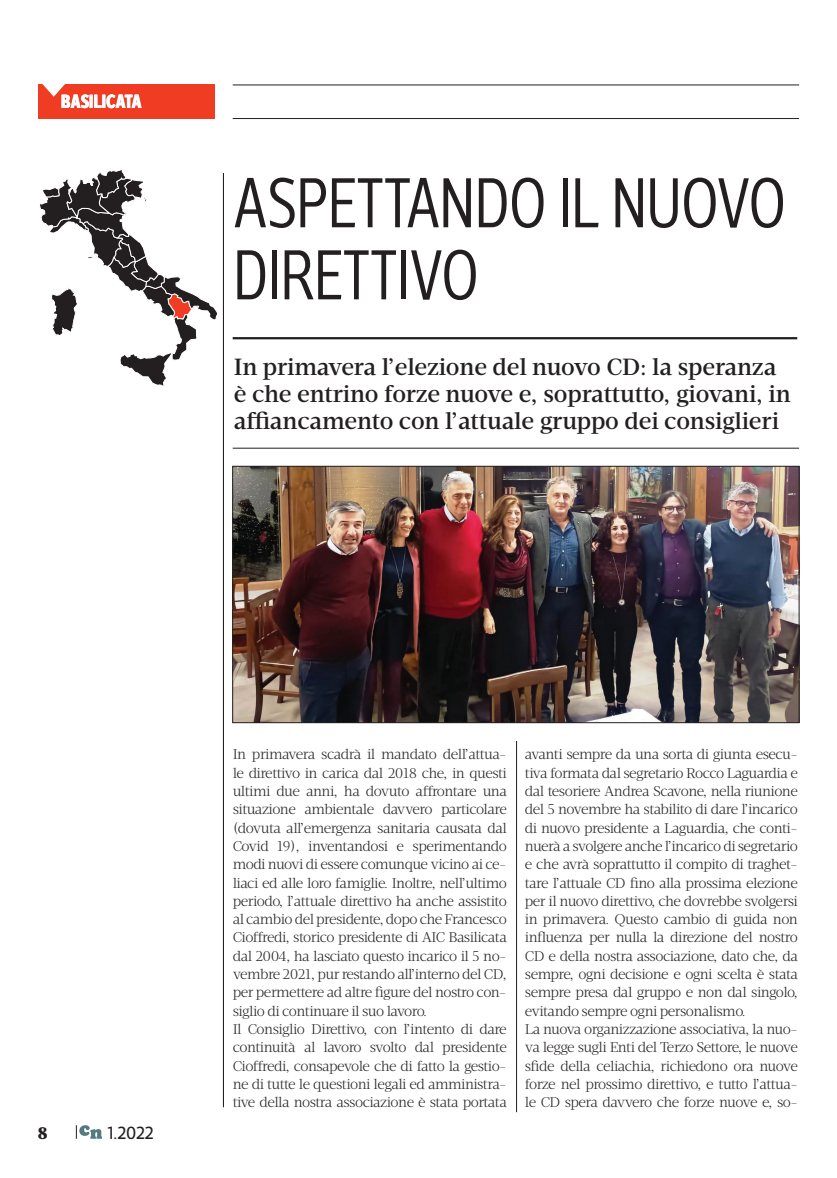
<style>
.page{position:relative;width:837px;height:1178px;background:#fff}
.page>*{position:absolute;margin:0;border:0;box-sizing:border-box;transform-origin:0 0}
.t1{font:300 72px/72px "Velino Sans Condensed";letter-spacing:-.015em;color:#231f20}
.t2{font:500 24px/27px "Velino Text";letter-spacing:-.01em;color:#231f20}
.t3{font:700 19.5px "Velino Sans Condensed";letter-spacing:.005em;color:#fff}
.t4{font:18px "Velino Sans";color:#231f20}
.t5{font:800 18px "Acta";color:#231f20}
.t6{font:300 14.4px/18.3px "Velino Text";letter-spacing:-.035em;color:#231f20}
</style>
<div class="page">
<div style="left:38px;top:85px;width:177px;height:34px;background:#ef3c22"></div>
<hr style="left:233px;top:85px;width:566px;height:1px;background:#231f20">
<hr style="left:233px;top:118px;width:566px;height:1px;background:#231f20">
<svg style="left:42px;top:84px;width:23px;height:13px"></svg>
<svg style="left:76px;top:1125px;width:26px;height:13px"></svg>
<hr style="left:233px;top:337px;width:564px;height:2px;background:#231f20">
<hr style="left:233px;top:448px;width:566px;height:1px;background:#231f20">
<hr style="left:516px;top:740px;width:1px;height:371px;background:#231f20">
<svg style="left:40px;top:169px;width:178px;height:218px"></svg>
<hr style="left:223px;top:173px;width:1px;height:933px;background:#231f20">
<img style="left:234px;top:468px;width:563px;height:252px">
<div style="left:232px;top:466px;width:567px;height:256px;border:1px solid #231f20"></div>
<h3 class="t3" style="left:61px;top:89px;width:82px">BASILICATA</h3>
<h1 class="t1" style="left:233px;top:167px;width:555px">ASPETTANDO IL NUOVO<br>DIRETTIVO</h1>
<h2 class="t2" style="left:234px;top:353px;width:558px">In primavera l’elezione del nuovo CD: la speranza è che entrino forze nuove e, soprattutto, giovani, in affiancamento con l’attuale gruppo dei consiglieri</h2>
<p class="t5" style="left:38px;top:1121px;width:11px">8</p>
<p class="t4" style="left:108px;top:1121px;width:48px">1.2022</p>
<p class="t6" style="left:233px;top:745px;width:276px">In primavera scadrà il mandato dell’attua&shy;le direttivo in carica dal 2018 che, in questi ultimi due anni, ha dovuto affrontare una situazione ambientale davvero particolare (dovuta all’emergenza sanitaria causata dal Covid 19), inventandosi e sperimentando modi nuovi di essere comunque vicino ai ce&shy;liaci ed alle loro famiglie. Inoltre, nell’ultimo periodo, l’attuale direttivo ha anche assistito al cambio del presidente, dopo che Francesco Cioffredi, storico presidente di AIC Basilicata dal 2004, ha lasciato questo incarico il 5 no&shy;vembre 2021, pur restando all’interno del CD, per permettere ad altre figure del nostro con&shy;siglio di continuare il suo lavoro.<br>Il Consiglio Direttivo, con l’intento di dare continuità al lavoro svolto dal presidente Cioffredi, consapevole che di fatto la gestio&shy;ne di tutte le questioni legali ed amministra&shy;tive della nostra associazione è stata portata</p>
<p class="t6" style="left:525px;top:745px;width:275px">avanti sempre da una sorta di giunta esecu&shy;tiva formata dal segretario Rocco Laguardia e dal tesoriere Andrea Scavone, nella riunione del 5 novembre ha stabilito di dare l’incarico di nuovo presidente a Laguardia, che conti&shy;nuerà a svolgere anche l’incarico di segretario e che avrà soprattutto il compito di traghet&shy;tare l’attuale CD fino alla prossima elezione per il nuovo direttivo, che dovrebbe svolgersi in primavera. Questo cambio di guida non influenza per nulla la direzione del nostro CD e della nostra associazione, dato che, da sempre, ogni decisione e ogni scelta è stata sempre presa dal gruppo e non dal singolo, evitando sempre ogni personalismo.<br>La nuova organizzazione associativa, la nuo&shy;va legge sugli Enti del Terzo Settore, le nuove sfide della celiachia, richiedono ora nuove forze nel prossimo direttivo, e tutto l’attua&shy;le CD spera davvero che forze nuove e, so-</p>
</div>
